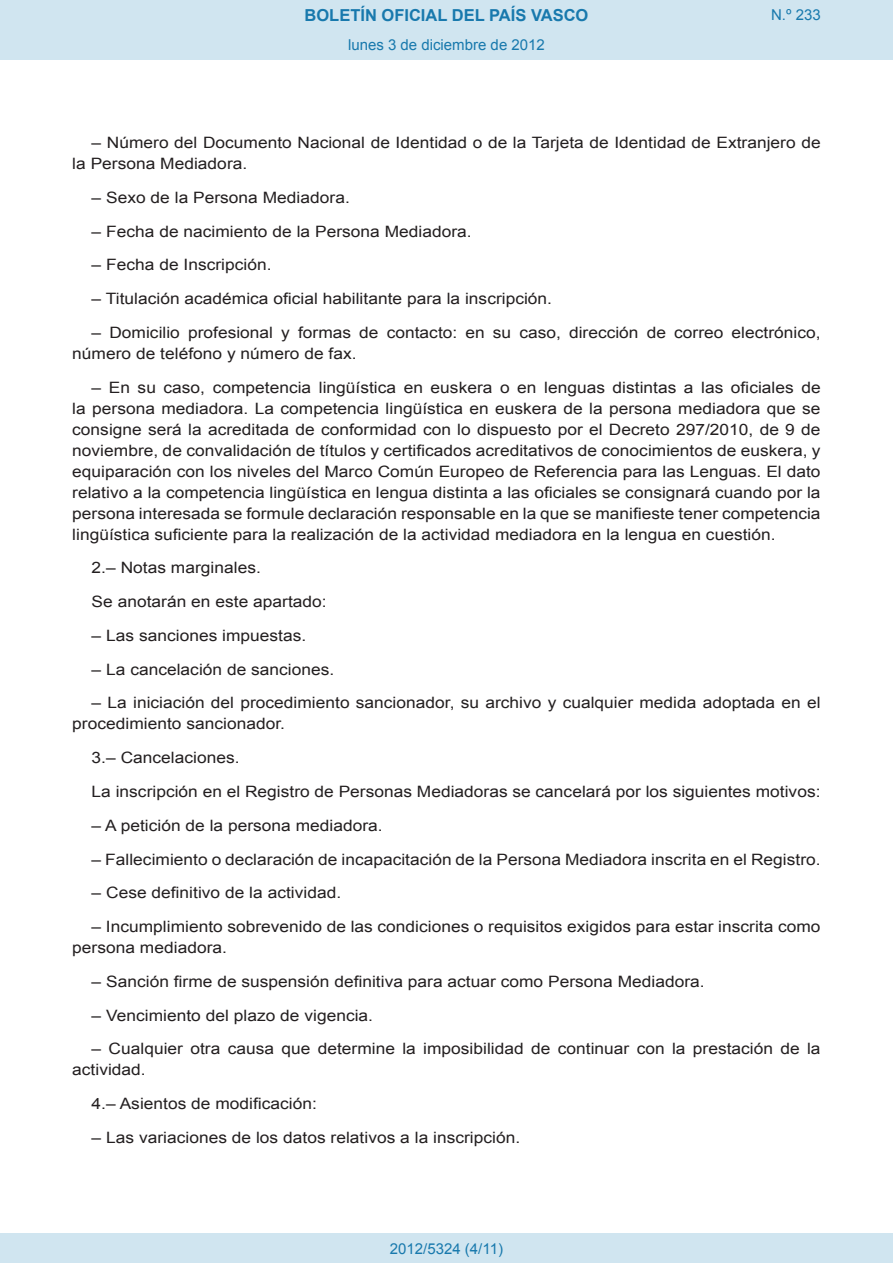
<style>
.page{position:relative;width:893px;height:1263px;background:#fff}
.page>*{position:absolute;margin:0;border:0;box-sizing:border-box;transform-origin:0 0}
.t1{font:700 16.5px "Arial";color:#1879ad}
.BOPVDetalle{font:15.6px/21px "Arial";color:#231f20;scale:1.11 1}
.Paginacion_Centro{font:15px "Arial";color:#1879ad}
</style>
<div class="page">
<div style="left:0;top:0;width:893px;height:60px;background:#d0e5f0"></div>
<div style="left:0;top:1233px;width:893px;height:30px;background:#d0e5f0"></div>
<p class="t1" style="left:305px;top:4px;width:285px">BOLETÍN OFICIAL DEL PAÍS VASCO</p>
<p class="Paginacion_Centro" style="left:348px;top:35px;width:198px">lunes 3 de diciembre de 2012</p>
<p class="Paginacion_Centro" style="left:771px;top:5px;width:51px">N.º 233</p>
<p class="BOPVDetalle" style="left:72px;top:132px;width:676px;text-indent:19px">– Número del Documento Nacional de Identidad o de la Tarjeta de Identidad de Extranjero de la Persona Mediadora.</p>
<p class="BOPVDetalle" style="left:92px;top:187px;width:234px">– Sexo de la Persona Mediadora.</p>
<p class="BOPVDetalle" style="left:92px;top:221px;width:344px">– Fecha de nacimiento de la Persona Mediadora.</p>
<p class="BOPVDetalle" style="left:92px;top:255px;width:164px">– Fecha de Inscripción.</p>
<p class="BOPVDetalle" style="left:92px;top:288px;width:416px">– Titulación académica oficial habilitante para la inscripción.</p>
<p class="BOPVDetalle" style="left:72px;top:322px;width:676px;text-indent:19px">– Domicilio profesional y formas de contacto: en su caso, dirección de correo electrónico, número de teléfono y número de fax.</p>
<p class="BOPVDetalle" style="left:72px;top:377px;width:676px;text-align:justify;text-indent:19px">– En su caso, competencia lingüística en euskera o en lenguas distintas a las oficiales de la persona mediadora. La competencia lingüística en euskera de la persona mediadora que se consigne será la acreditada de conformidad con lo dispuesto por el Decreto 297/2010, de 9 de noviembre, de convalidación de títulos y certificados acreditativos de conocimientos de euskera, y equiparación con los niveles del Marco Común Europeo de Referencia para las Lenguas. El dato relativo a la competencia lingüística en lengua distinta a las oficiales se consignará cuando por la persona interesada se formule declaración responsable en la que se manifieste tener competencia lingüística suficiente para la realización de la actividad mediadora en la lengua en cuestión.</p>
<p class="BOPVDetalle" style="left:92px;top:558px;width:154px">2.– Notas marginales.</p>
<p class="BOPVDetalle" style="left:92px;top:591px;width:213px">Se anotarán en este apartado:</p>
<p class="BOPVDetalle" style="left:92px;top:625px;width:195px">– Las sanciones impuestas.</p>
<p class="BOPVDetalle" style="left:92px;top:659px;width:220px">– La cancelación de sanciones.</p>
<p class="BOPVDetalle" style="left:72px;top:693px;width:676px;text-indent:19px">– La iniciación del procedimiento sancionador, su archivo y cualquier medida adoptada en el procedimiento sancionador.</p>
<p class="BOPVDetalle" style="left:92px;top:747px;width:135px">3.– Cancelaciones.</p>
<p class="BOPVDetalle" style="left:92px;top:781px;width:658px">La inscripción en el Registro de Personas Mediadoras se cancelará por los siguientes motivos:</p>
<p class="BOPVDetalle" style="left:92px;top:815px;width:264px">– A petición de la persona mediadora.</p>
<p class="BOPVDetalle" style="left:92px;top:849px;width:658px">– Fallecimiento o declaración de incapacitación de la Persona Mediadora inscrita en el Registro.</p>
<p class="BOPVDetalle" style="left:92px;top:882px;width:226px">– Cese definitivo de la actividad.</p>
<p class="BOPVDetalle" style="left:72px;top:916px;width:676px;text-indent:19px">– Incumplimiento sobrevenido de las condiciones o requisitos exigidos para estar inscrita como persona mediadora.</p>
<p class="BOPVDetalle" style="left:92px;top:971px;width:554px">– Sanción firme de suspensión definitiva para actuar como Persona Mediadora.</p>
<p class="BOPVDetalle" style="left:92px;top:1005px;width:255px">– Vencimiento del plazo de vigencia.</p>
<p class="BOPVDetalle" style="left:72px;top:1038px;width:676px;text-indent:19px">– Cualquier otra causa que determine la imposibilidad de continuar con la prestación de la actividad.</p>
<p class="BOPVDetalle" style="left:92px;top:1093px;width:204px">4.– Asientos de modificación:</p>
<p class="BOPVDetalle" style="left:92px;top:1127px;width:388px">– Las variaciones de los datos relativos a la inscripción.</p>
<p class="Paginacion_Centro" style="left:390px;top:1238px;width:115px">2012/5324 (4/11)</p>
</div>
